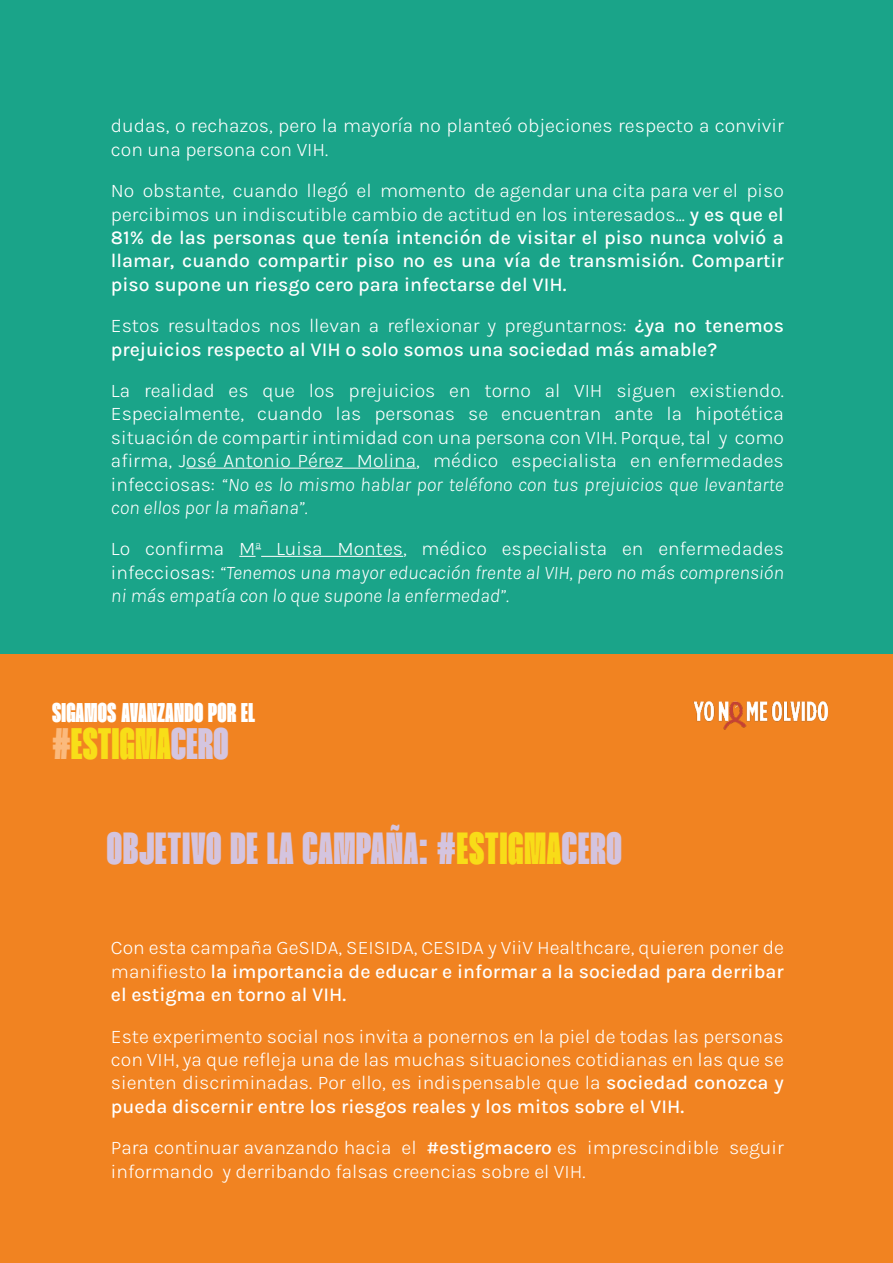
<style>
.page{position:relative;width:893px;height:1263px;background:#fff}
.page>*{position:absolute;margin:0;border:0;box-sizing:border-box;transform-origin:0 0}
.t1{font:900 45px "Mango Grotesque";letter-spacing:.02em;color:#d4c4df}
.t2{font:900 44.1px "Mango Grotesque";letter-spacing:.01em;color:#f8de18}
.t3{font:900 27.15px "Mango Grotesque";letter-spacing:.01em;color:#fff}
.t4{font:300 19.5px/23.4px "Karla";color:#fff;text-align:justify}
.t5{font:500 19.5px/23.4px "Karla";color:#fff;text-align:justify}
.t6{font:italic 300 19.5px/23.4px "Karla";color:#fff;text-align:justify}
.s1{font-weight:300}
.s2{font-style:italic}
.s3{font-style:normal}
.s4{color:#fbba7d}
.s5{color:#d4c5e0}
.s6{color:#f8dc18}
.s7{font-weight:500}
</style>
<div class="page">
<div style="left:0;top:0;width:893px;height:748px;background:#1aa489"></div>
<div style="left:0;top:654px;width:893px;height:609px;background:#f18321"></div>
<hr style="left:186px;top:468px;width:230px;height:1px;background:#fff">
<svg style="left:239px;top:556px;width:17px;height:1px"></svg>
<hr style="left:261px;top:556px;width:142px;height:1px;background:#fff">
<img style="left:693px;top:701px;width:135px;height:29px">
<p class="t4" style="left:111px;top:113px;width:674px">dudas, o rechazos, pero la mayoría no planteó objeciones respecto a convivir con una persona con VIH.</p>
<p class="t5" style="left:111px;top:178px;width:674px"><span class="s1">No obstante, cuando llegó el momento de agendar una cita para ver el piso percibimos un indiscutible cambio de actitud en los interesados...</span> y es que el 81% de las personas que tenía intención de visitar el piso nunca volvió a llamar, cuando compartir piso no es una vía de transmisión. Compartir piso supone un riesgo cero para infectarse del VIH.</p>
<p class="t5" style="left:111px;top:313px;width:675px"><span class="s1">Estos resultados nos llevan a reflexionar y preguntarnos:</span> ¿ya no tenemos prejuicios respecto al VIH o solo somos una sociedad más amable?</p>
<p class="t4" style="left:111px;top:378px;width:674px">La realidad es que los prejuicios en torno al VIH siguen existiendo.<br>Especialmente, cuando las personas se encuentran ante la hipotética situación de compartir intimidad con una persona con VIH. Porque, tal y como afirma, José Antonio Pérez Molina, médico especialista en enfermedades infecciosas: <span class="s2">“No es lo mismo hablar por teléfono con tus prejuicios que levantarte con ellos por la mañana”.</span></p>
<p class="t6" style="left:111px;top:536px;width:674px"><span class="s3">Lo confirma M</span><sup>ª</sup> <span class="s3">Luisa Montes, médico especialista en enfermedades infecciosas:</span> “Tenemos una mayor educación frente al VIH, pero no más comprensión ni más empatía con lo que supone la enfermedad”.</p>
<h3 class="t3" style="left:52px;top:697px;width:205px">SIGAMOS AVANZANDO POR EL</h3>
<h2 class="t2" style="left:52px;top:719px;width:178px"><span class="s4">#</span>ESTIGMA<span class="s5">CERO</span></h2>
<h1 class="t1" style="left:107px;top:822px;width:516px">OBJETIVO DE LA CAMPAÑA: #<span class="s6">ESTIGMA</span>CERO</h1>
<p class="t4" style="left:111px;top:935px;width:674px">Con esta campaña GeSIDA, SEISIDA, CESIDA y ViiV Healthcare, quieren poner de manifiesto <span class="s7">la importancia de educar e informar a la sociedad para derribar el estigma en torno al VIH.</span></p>
<p class="t4" style="left:111px;top:1024px;width:674px">Este experimento social nos invita a ponernos en la piel de todas las personas con VIH, ya que refleja una de las muchas situaciones cotidianas en las que se sienten discriminadas. Por ello, es indispensable que la <span class="s7">sociedad conozca y pueda discernir entre los riesgos reales y los mitos sobre el VIH.</span></p>
<p class="t4" style="left:111px;top:1135px;width:674px">Para continuar avanzando hacia el <span class="s7">#estigmacero</span> es imprescindible seguir informando y derribando falsas creencias sobre el VIH.</p>
</div>
